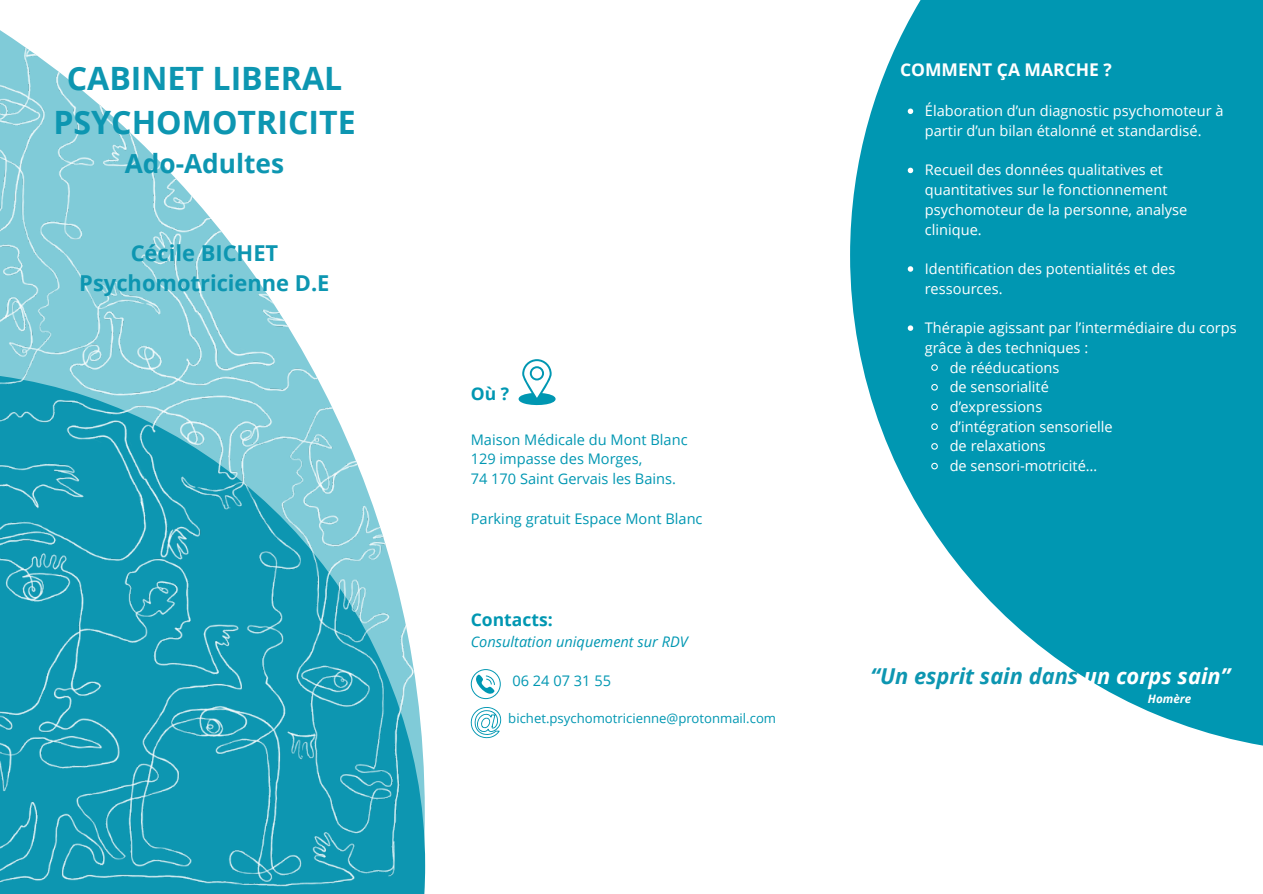
<style>
.page{position:relative;width:1263px;height:894px;background:#fff}
.page>*{position:absolute;margin:0;border:0;box-sizing:border-box;transform-origin:0 0}
.t1{font:700 32.1px "Open Sans";color:#0d96b1}
.t2{font:700 26.25px "Open Sans";color:#0d96b1}
.t3{font:700 21.9px "Open Sans";color:#0d96b1}
.t4{font:italic 700 21.9px "Open Sans";color:#0d96b1}
.t5{font:700 17.55px "Open Sans";color:#fff}
.t6{font:700 17.55px "Open Sans";color:#0097b2}
.t7{font:14.55px "Open Sans";color:#fff}
.t8{font:14.55px "Open Sans";color:#0097b2}
.t9{font:italic 14.55px "Open Sans";color:#0097b2}
.t10{font:13.2px "Open Sans";color:#0097b2}
.t11{font:italic 700 11.7px "Open Sans";color:#fff}
.s1{color:#fff}
</style>
<div class="page">
<svg style="left:0;top:379px;width:425px;height:514px"></svg>
<img style="left:0;top:45px;width:318px;height:349px">
<img style="left:0;top:394px;width:415px;height:493px">
<svg style="left:850px;top:0;width:413px;height:745px;fill:#0097b2"></svg>
<svg style="left:908px;top:108px;width:5px;height:6px"></svg>
<svg style="left:908px;top:168px;width:5px;height:5px"></svg>
<svg style="left:908px;top:266px;width:5px;height:6px"></svg>
<svg style="left:908px;top:325px;width:5px;height:6px"></svg>
<svg style="left:930px;top:363px;width:9px;height:8px"></svg>
<svg style="left:930px;top:383px;width:9px;height:8px"></svg>
<svg style="left:930px;top:403px;width:9px;height:8px"></svg>
<svg style="left:930px;top:422px;width:9px;height:8px"></svg>
<svg style="left:930px;top:442px;width:9px;height:8px"></svg>
<svg style="left:930px;top:462px;width:9px;height:8px"></svg>
<svg style="left:471px;top:669px;width:30px;height:30px"></svg>
<svg style="left:470px;top:707px;width:31px;height:31px"></svg>
<svg style="left:519px;top:359px;width:37px;height:47px"></svg>
<p class="t1" style="left:67px;top:65px;width:277px">CABINET LIBERAL</p>
<p class="t1" style="left:53px;top:110px;width:304px">PSYCHOMOTRICITE</p>
<p class="t2" style="left:125px;top:153px;width:161px">Ado-Adultes</p>
<p class="t3" style="left:131px;top:244px;width:149px">Cécile BICHET</p>
<p class="t3" style="left:79px;top:274px;width:252px">Psychomotricienne D.E</p>
<p class="t6" style="left:471px;top:386px;width:40px">Où ?</p>
<p class="t8" style="left:471px;top:433px;width:218px">Maison Médicale du Mont Blanc</p>
<p class="t8" style="left:471px;top:453px;width:173px">129 impasse des Morges,</p>
<p class="t8" style="left:471px;top:473px;width:207px">74 170 Saint Gervais les Bains.</p>
<p class="t8" style="left:471px;top:512px;width:233px">Parking gratuit Espace Mont Blanc</p>
<p class="t6" style="left:471px;top:612px;width:83px">Contacts:</p>
<p class="t9" style="left:471px;top:635px;width:218px">Consultation uniquement sur RDV</p>
<p class="t8" style="left:512px;top:675px;width:100px">06 24 07 31 55</p>
<p class="t10" style="left:508px;top:713px;width:269px">bichet.psychomotricienne@protonmail.com</p>
<p class="t5" style="left:900px;top:62px;width:213px">COMMENT ÇA MARCHE ?</p>
<p class="t7" style="left:925px;top:105px;width:300px">Élaboration d’un diagnostic psychomoteur à</p>
<p class="t7" style="left:925px;top:125px;width:278px">partir d’un bilan étalonné et standardisé.</p>
<p class="t7" style="left:925px;top:164px;width:240px">Recueil des données qualitatives et</p>
<p class="t7" style="left:925px;top:184px;width:244px">quantitatives sur le fonctionnement</p>
<p class="t7" style="left:925px;top:203px;width:264px">psychomoteur de la personne, analyse</p>
<p class="t7" style="left:925px;top:223px;width:58px">clinique.</p>
<p class="t7" style="left:925px;top:263px;width:252px">Identification des potentialités et des</p>
<p class="t7" style="left:925px;top:282px;width:79px">ressources.</p>
<p class="t7" style="left:925px;top:322px;width:313px">Thérapie agissant par l’intermédiaire du corps</p>
<p class="t7" style="left:925px;top:341px;width:165px">grâce à des techniques :</p>
<p class="t7" style="left:950px;top:361px;width:111px">de rééducations</p>
<p class="t7" style="left:950px;top:381px;width:101px">de sensorialité</p>
<p class="t7" style="left:950px;top:400px;width:94px">d’expressions</p>
<p class="t7" style="left:950px;top:420px;width:165px">d’intégration sensorielle</p>
<p class="t7" style="left:950px;top:440px;width:98px">de relaxations</p>
<p class="t7" style="left:950px;top:460px;width:149px">de sensori-motricité…</p>
<p class="t4" style="left:871px;top:667px;width:361px">“Un esprit sain dans <span class="s1">un corps sain”</span></p>
<p class="t11" style="left:1148px;top:693px;width:45px">Homère</p>
</div>
